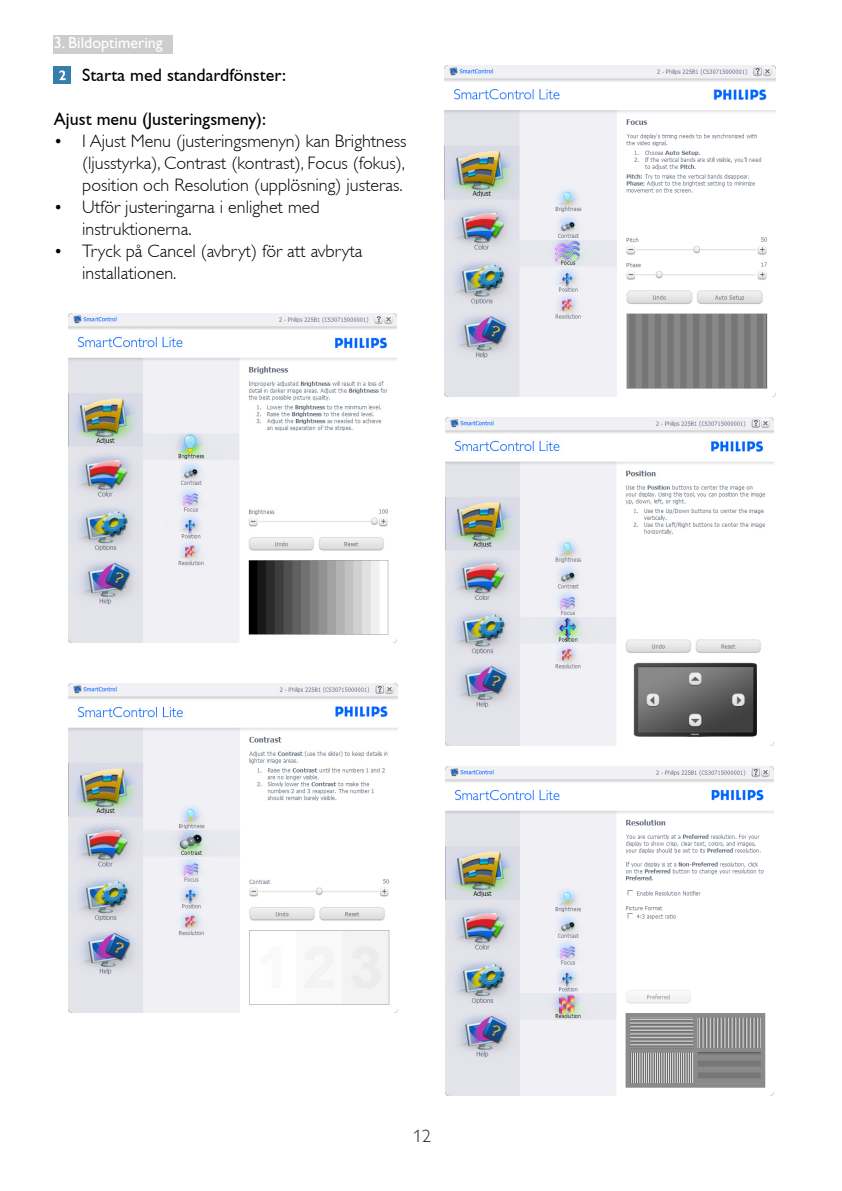
<style>
.page{position:relative;width:842px;height:1191px;background:#fff}
.page>*{position:absolute;margin:0;border:0;box-sizing:border-box;transform-origin:0 0}
.t1{font:300 18px/22px "Gill Alt One";color:#000}
.t2{font:18px "Gill Alt One";color:#000}
.t3{font:300 18px "Gill Alt One";color:#231f20}
.t4{font:16px "Gill Sans Alt One WGL";color:#fff}
</style>
<div class="page">
<div style="left:54px;top:35px;width:119px;height:18px;background:#cdcdcd"></div>
<div style="left:54px;top:67px;width:17px;height:17px;background:#377eac"></div>
<svg style="left:59px;top:70px;width:7px;height:10px"></svg>
<img style="left:68px;top:313px;width:328px;height:329px">
<img style="left:68px;top:683px;width:329px;height:329px">
<img style="left:444px;top:66px;width:331px;height:330px">
<img style="left:445px;top:417px;width:329px;height:329px">
<img style="left:445px;top:766px;width:329px;height:329px">
<p class="t4" style="left:54px;top:32px;width:110px">3. Bildoptimering</p>
<p class="t2" style="left:82px;top:65px;width:206px">Starta med standardfönster:</p>
<p class="t2" style="left:54px;top:109px;width:214px">Ajust menu (Justeringsmeny):</p>
<p class="t1" style="left:82px;top:130px;width:326px;text-align:justify;text-indent:-28px">• I Ajust Menu (justeringsmenyn) kan Brightness (ljusstyrka), Contrast (kontrast), Focus (fokus), position och Resolution (upplösning) justeras.</p>
<p class="t1" style="left:82px;top:196px;width:239px;text-indent:-28px">• Utför justeringarna i enlighet med instruktionerna.</p>
<p class="t1" style="left:82px;top:240px;width:282px;text-indent:-28px">• Tryck på Cancel (avbryt) för att avbryta installationen.</p>
<p class="t3" style="left:413px;top:1126px;width:19px">12</p>
</div>
